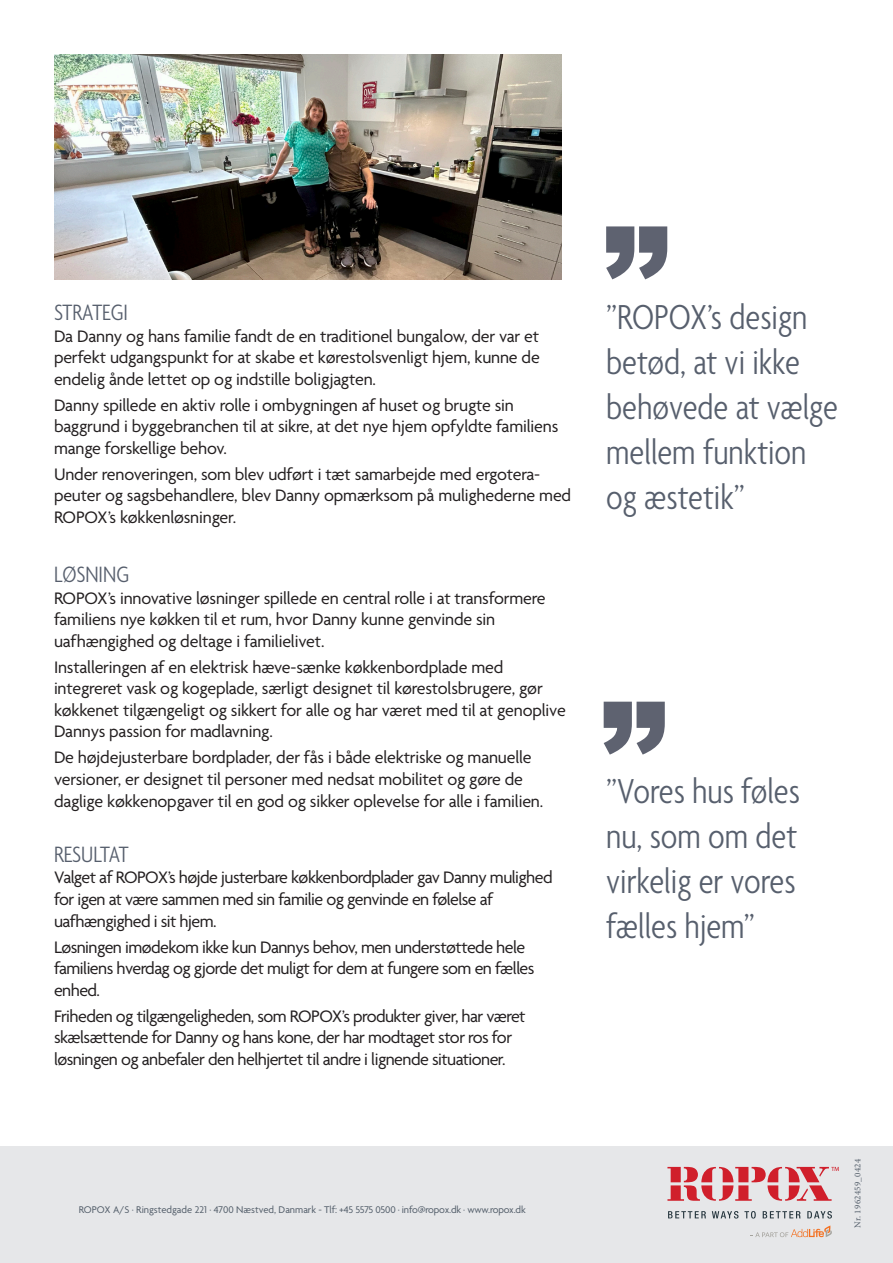
<style>
.page{position:relative;width:893px;height:1263px;background:#fff}
.page>*{position:absolute;margin:0;border:0;box-sizing:border-box;transform-origin:0 0}
.t1{font:300 condensed 37.5px/45px "Agenda";color:#575f6d;text-align:justify}
.t2{font:300 condensed 24px "Agenda";color:#575f6d}
.t3{font:18px/21.6px "Agenda";letter-spacing:-.01em;color:#231f20}
.t4{font:18px/21.6px "Agenda";letter-spacing:-.03em;color:#231f20}
.t5{font:10.5px "Agenda";letter-spacing:-.015em;color:#535e6a}
.t6{font:9px "Minion Pro";letter-spacing:.025em;color:#535e6a}
</style>
<div class="page">
<svg style="left:604px;top:702px;width:61px;height:53px"></svg>
<div style="left:0;top:1147px;width:893px;height:116px;background:#e6e7e9"></div>
<svg style="left:606px;top:226px;width:61px;height:53px"></svg>
<svg style="left:668px;top:1211px;width:38px;height:7px"></svg>
<svg style="left:712px;top:1211px;width:26px;height:7px"></svg>
<svg style="left:744px;top:1211px;width:12px;height:7px"></svg>
<svg style="left:763px;top:1211px;width:38px;height:7px"></svg>
<svg style="left:807px;top:1211px;width:25px;height:7px"></svg>
<svg style="left:667px;top:1167px;width:172px;height:34px"></svg>
<svg style="left:750px;top:1225px;width:82px;height:12px"></svg>
<img style="left:54px;top:54px;width:507px;height:225px">
<p class="t2" style="left:54px;top:300px;width:76px">STRATEGI</p>
<p class="t3" style="left:54px;top:326px;width:487px;text-align:justify">Da Danny og hans familie fandt de en traditionel bungalow, der var et perfekt udgangspunkt for at skabe et kørestolsvenligt hjem, kunne de endelig ånde lettet op og indstille boligjagten.</p>
<p class="t3" style="left:54px;top:395px;width:506px">Danny spillede en aktiv rolle i ombygningen af huset og brugte sin baggrund i byggebranchen til at sikre, at det nye hjem opfyldte familiens mange forskellige behov.</p>
<p class="t3" style="left:54px;top:464px;width:519px">Under renoveringen, som blev udført i tæt samarbejde med ergotera&shy;peuter og sagsbehandlere, blev Danny opmærksom på mulighederne med<br>ROPOX’s køkkenløsninger.</p>
<p class="t2" style="left:54px;top:561px;width:77px">LØSNING</p>
<p class="t3" style="left:54px;top:588px;width:493px">ROPOX’s innovative løsninger spillede en central rolle i at transformere familiens nye køkken til et rum, hvor Danny kunne genvinde sin uafhængighed og deltage i familielivet.</p>
<p class="t3" style="left:54px;top:657px;width:513px">Installeringen af en elektrisk hæve-sænke køkkenbordplade med integreret vask og kogeplade, særligt designet til kørestolsbrugere, gør køkkenet tilgængeligt og sikkert for alle og har været med til at genoplive Dannys passion for madlavning.</p>
<p class="t3" style="left:54px;top:748px;width:491px">De højdejusterbare bordplader, der fås i både elektriske og manuelle versioner, er designet til personer med nedsat mobilitet og gøre de daglige køkkenopgaver til en god og sikker oplevelse for alle i familien.</p>
<p class="t2" style="left:54px;top:841px;width:76px">RESULTAT</p>
<p class="t4" style="left:54px;top:868px;width:500px">Valget af ROPOX’s højde justerbare køkkenbordplader gav Danny mulighed for igen at være sammen med sin familie og genvinde en følelse af uafhængighed i sit hjem.</p>
<p class="t4" style="left:54px;top:937px;width:482px">Løsningen imødekom ikke kun Dannys behov, men understøttede hele familiens hverdag og gjorde det muligt for dem at fungere som en fælles enhed.</p>
<p class="t4" style="left:54px;top:1006px;width:473px">Friheden og tilgængeligheden, som ROPOX’s produkter giver, har været skælsættende for Danny og hans kone, der har modtaget stor ros for løsningen og anbefaler den helhjertet til andre i lignende situationer.</p>
<p class="t5" style="left:79px;top:1204px;width:448px">ROPOX A/S · Ringstedgade 221 · 4700 Næstved, Danmark - Tlf: +45 5575 0500 · info@ropox.dk · www.ropox.dk</p>
<p class="t1" style="left:606px;top:297px;width:233px;text-align:left">”ROPOX’s design betød, at vi ikke behøvede at vælge mellem funktion og æstetik”</p>
<p class="t1" style="left:606px;top:771px;width:195px">”Vores hus føles nu, som om det virkelig er vores fælles hjem”</p>
<p class="t6" style="left:851px;top:1228px;width:70px;rotate:-90deg">Nr. 1962459_0424</p>
</div>
